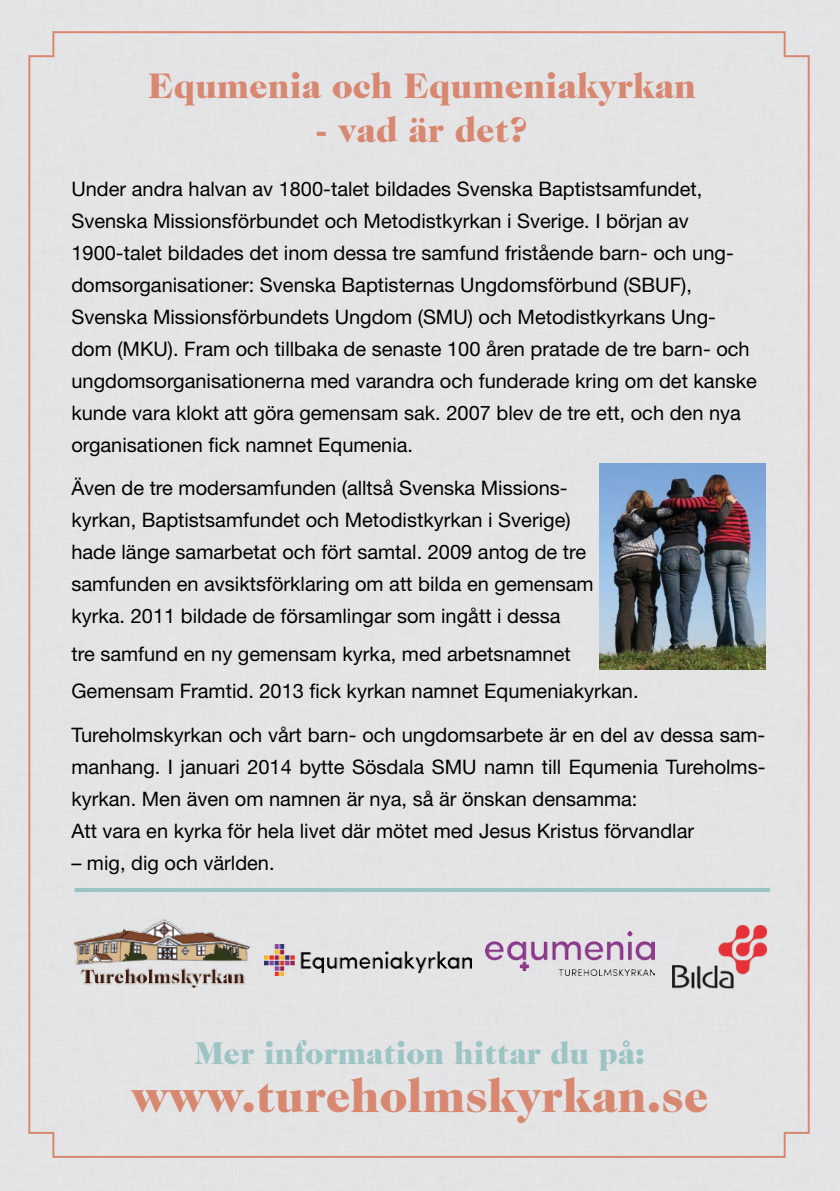
<style>
.page{position:relative;width:840px;height:1191px;background:#fff}
.page>*{position:absolute;margin:0;border:0;box-sizing:border-box;transform-origin:0 0}
.t1{font:900 48px "Caslon 224 Std";color:#d88870}
.t2{font:900 36px "Caslon 224 Std";color:#d88870}
.t3{font:900 32px "Caslon 224 Std";color:#9cc4c4}
.t4{font:20px/32px "Helvetica Neue LT Std";color:#000}
</style>
<div class="page">
<div style="left:0;top:1174px;width:460px;height:17px;background:#e3e4e5"></div>
<div style="left:460px;top:1174px;width:379px;height:17px;background:#e3e4e5"></div>
<div style="left:27px;top:30px;width:783px;height:1128px;background:#e3e4e5"></div>
<hr style="left:75px;top:888px;width:694px;height:4px;background:#9cc4c4">
<img style="left:71px;top:917px;width:182px;height:71px">
<img style="left:672px;top:925px;width:94px;height:63px">
<img style="left:265px;top:945px;width:206px;height:30px">
<img style="left:485px;top:931px;width:168px;height:44px">
<img style="left:599px;top:463px;width:166px;height:206px">
<h2 class="t2" style="left:148px;top:65px;width:549px">Equmenia och Equmeniakyrkan</h2>
<h2 class="t2" style="left:315px;top:108px;width:214px">- vad är det?</h2>
<p class="t4" style="left:71px;top:172px;width:686px">Under andra halvan av 1800-talet bildades Svenska Baptistsamfundet, Svenska Missionsförbundet och Metodistkyrkan i Sverige. I början av 1900-talet bildades det inom dessa tre samfund fristående barn- och ung&shy;domsorganisationer: Svenska Baptisternas Ungdomsförbund (SBUF), Svenska Missionsförbundets Ungdom (SMU) och Metodistkyrkans Ung&shy;dom (MKU). Fram och tillbaka de senaste 100 åren pratade de tre barn- och ungdomsorganisationerna med varandra och funderade kring om det kanske kunde vara klokt att göra gemensam sak. 2007 blev de tre ett, och den nya organisationen fick namnet Equmenia.</p>
<p class="t4" style="left:71px;top:472px;width:523px">Även de tre modersamfunden (alltså Svenska Missions&shy;kyrkan, Baptistsamfundet och Metodistkyrkan i Sverige) hade länge samarbetat och fört samtal. 2009 antog de tre samfunden en avsiktsförklaring om att bilda en gemensam kyrka. 2011 bildade de församlingar som ingått i dessa</p>
<p class="t4" style="left:71px;top:634px;width:568px;line-height:37.6px">tre samfund en ny gemensam kyrka, med arbetsnamnet<br>Gemensam Framtid. 2013 fick kyrkan namnet Equmeniakyrkan.</p>
<p class="t4" style="left:71px;top:718px;width:695px">Tureholmskyrkan och vårt barn- och ungdomsarbete är en del av dessa sam&shy;manhang. I januari 2014 bytte Sösdala SMU namn till Equmenia Tureholms&shy;kyrkan. Men även om namnen är nya, så är önskan densamma:<br>Att vara en kyrka för hela livet där mötet med Jesus Kristus förvandlar</p>
<p class="t4" style="left:71px;top:846px;width:205px">– mig, dig och världen.</p>
<h3 class="t3" style="left:195px;top:1034px;width:451px">Mer information hittar du på:</h3>
<h1 class="t1" style="left:131px;top:1067px;width:578px">www.tureholmskyrkan.se</h1>
</div>
